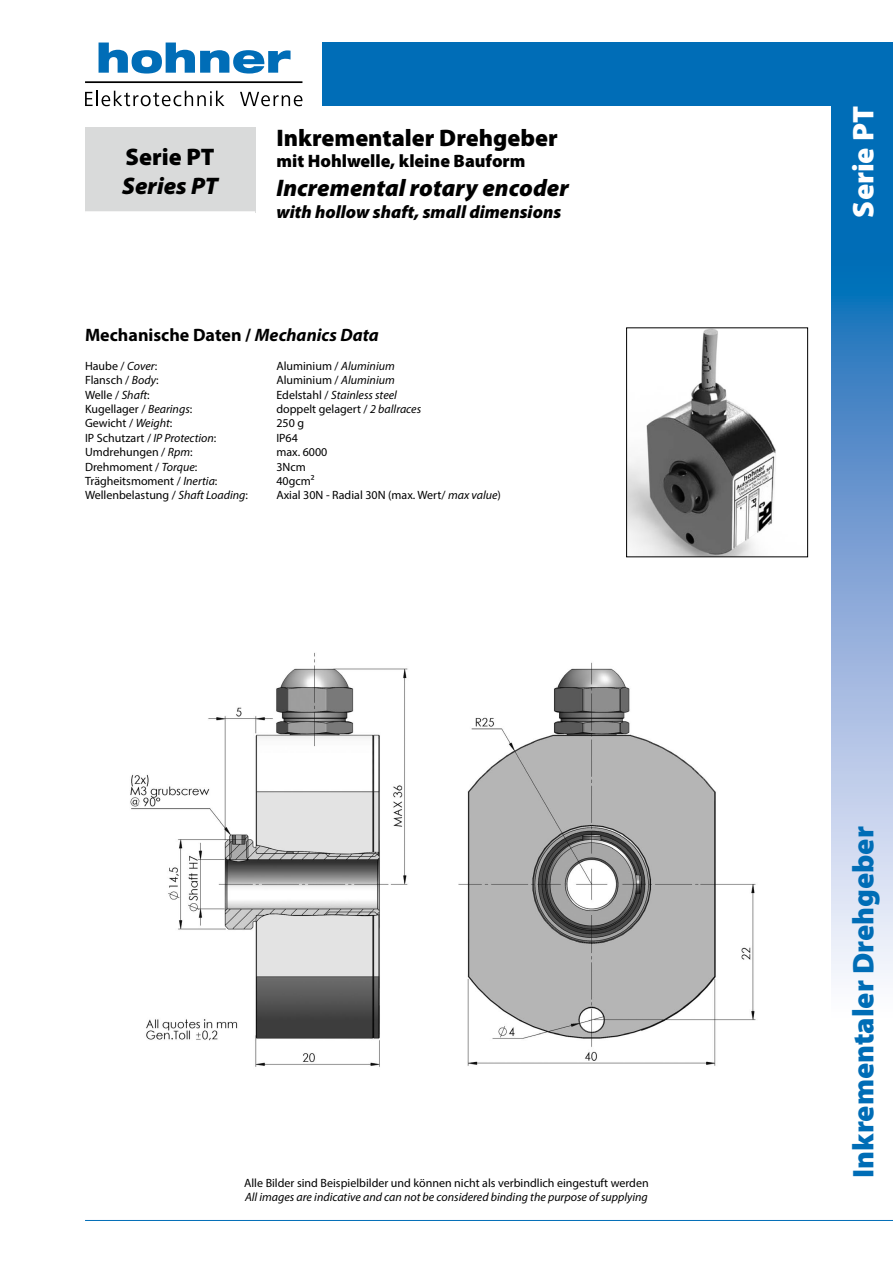
<style>
.page{position:relative;width:893px;height:1263px;background:#fff}
.page>*{position:absolute;margin:0;border:0;box-sizing:border-box;transform-origin:0 0}
.t1{font:900 30px "Myriad Pro";color:#006db6}
.t2{font:900 30px "Myriad Pro";color:#fff}
.t3{font:italic 900 24px "Myriad Pro";color:#000}
.t4{font:900 24px "Myriad Pro";color:#000}
.t5{font:italic 900 18px "Myriad Pro";color:#000}
.t6{font:700 18px "Myriad Pro";color:#000}
.t7{font:900 18px "Myriad Pro";color:#000}
.t8{font:12px "Myriad Pro";color:#000}
.t9{font:italic 12px "Myriad Pro";color:#000}
.s1{font-style:italic}
.s2{font-style:normal}
</style>
<div class="page">
<div style="left:831px;top:43px;width:62px;height:211px;background:#006db7"></div>
<div style="left:323px;top:43px;width:570px;height:63px;background:#006db7"></div>
<svg style="left:831px;top:254px;width:62px;height:725px;background:#89aeda"></svg>
<hr style="left:85px;top:1220px;width:808px;height:1px;background:#006db7">
<svg style="left:99px;top:43px;width:192px;height:31px"></svg>
<svg style="left:85px;top:91px;width:140px;height:15px"></svg>
<svg style="left:240px;top:92px;width:62px;height:14px"></svg>
<hr style="left:85px;top:81px;width:217px;height:2px;background:#000">
<div style="left:85px;top:128px;width:170px;height:85px;background:#d9dada"></div>
<img style="left:628px;top:330px;width:148px;height:225px">
<div style="left:626px;top:328px;width:182px;height:229px;border:1px solid #000"></div>
<hr style="left:85px;top:211px;width:170px;height:3px;background:#fff">
<img style="left:130px;top:652px;width:626px;height:415px">
<h2 class="t4" style="left:126px;top:141px;width:90px">Serie PT</h2>
<h2 class="t3" style="left:122px;top:170px;width:97px">Series PT</h2>
<h2 class="t4" style="left:276px;top:121px;width:283px">Inkrementaler Drehgeber</h2>
<h3 class="t7" style="left:276px;top:149px;width:251px">mit Hohlwelle, kleine Bauform</h3>
<h2 class="t3" style="left:276px;top:172px;width:294px">Incremental rotary encoder</h2>
<h3 class="t5" style="left:276px;top:200px;width:286px">with hollow shaft, small dimensions</h3>
<h3 class="t6" style="left:85px;top:323px;width:295px">Mechanische Daten / <span class="s1">Mechanics Data</span></h3>
<p class="t8" style="left:85px;top:358px;width:74px">Haube / <span class="s1">Cover</span>:</p>
<p class="t8" style="left:276px;top:358px;width:120px">Aluminium / <span class="s1">Aluminium</span></p>
<p class="t8" style="left:85px;top:373px;width:75px">Flansch / <span class="s1">Body</span>:</p>
<p class="t8" style="left:276px;top:373px;width:120px">Aluminium / <span class="s1">Aluminium</span></p>
<p class="t8" style="left:85px;top:387px;width:66px">Welle / <span class="s1">Shaft</span>:</p>
<p class="t9" style="left:276px;top:387px;width:122px"><span class="s2">Edelstahl /</span> Stainless steel</p>
<p class="t8" style="left:85px;top:401px;width:109px">Kugellager / <span class="s1">Bearings</span>:</p>
<p class="t8" style="left:276px;top:401px;width:146px">doppelt gelagert / <span class="s1">2 ballraces</span></p>
<p class="t8" style="left:85px;top:416px;width:89px">Gewicht / <span class="s1">Weight</span>:</p>
<p class="t8" style="left:276px;top:416px;width:29px">250 g</p>
<p class="t8" style="left:85px;top:430px;width:133px">IP Schutzart / <span class="s1">IP Protection</span>:</p>
<p class="t8" style="left:276px;top:430px;width:23px">IP64</p>
<p class="t8" style="left:85px;top:445px;width:109px">Umdrehungen / <span class="s1">Rpm</span>:</p>
<p class="t8" style="left:276px;top:445px;width:52px">max. 6000</p>
<p class="t8" style="left:85px;top:459px;width:114px">Drehmoment / <span class="s1">Torque</span>:</p>
<p class="t8" style="left:276px;top:459px;width:31px">3Ncm</p>
<p class="t8" style="left:85px;top:473px;width:134px">Trägheitsmoment / <span class="s1">Inertia</span>:</p>
<p class="t8" style="left:276px;top:473px;width:40px">40gcm²</p>
<p class="t8" style="left:85px;top:488px;width:164px">Wellenbelastung / <span class="s1">Shaft Loading</span>:</p>
<p class="t8" style="left:276px;top:488px;width:226px">Axial 30N - Radial 30N (max. Wert/ <span class="s1">max value</span>)</p>
<p class="t8" style="left:244px;top:1175px;width:406px">Alle Bilder sind Beispielbilder und können nicht als verbindlich eingestuft werden</p>
<p class="t9" style="left:245px;top:1189px;width:404px">All images are indicative and can not be considered binding the purpose of supplying</p>
<h1 class="t2" style="left:843px;top:217px;width:113px;rotate:-90deg">Serie PT</h1>
<h1 class="t1" style="left:843px;top:1178px;width:353px;rotate:-90deg">Inkrementaler Drehgeber</h1>
</div>
